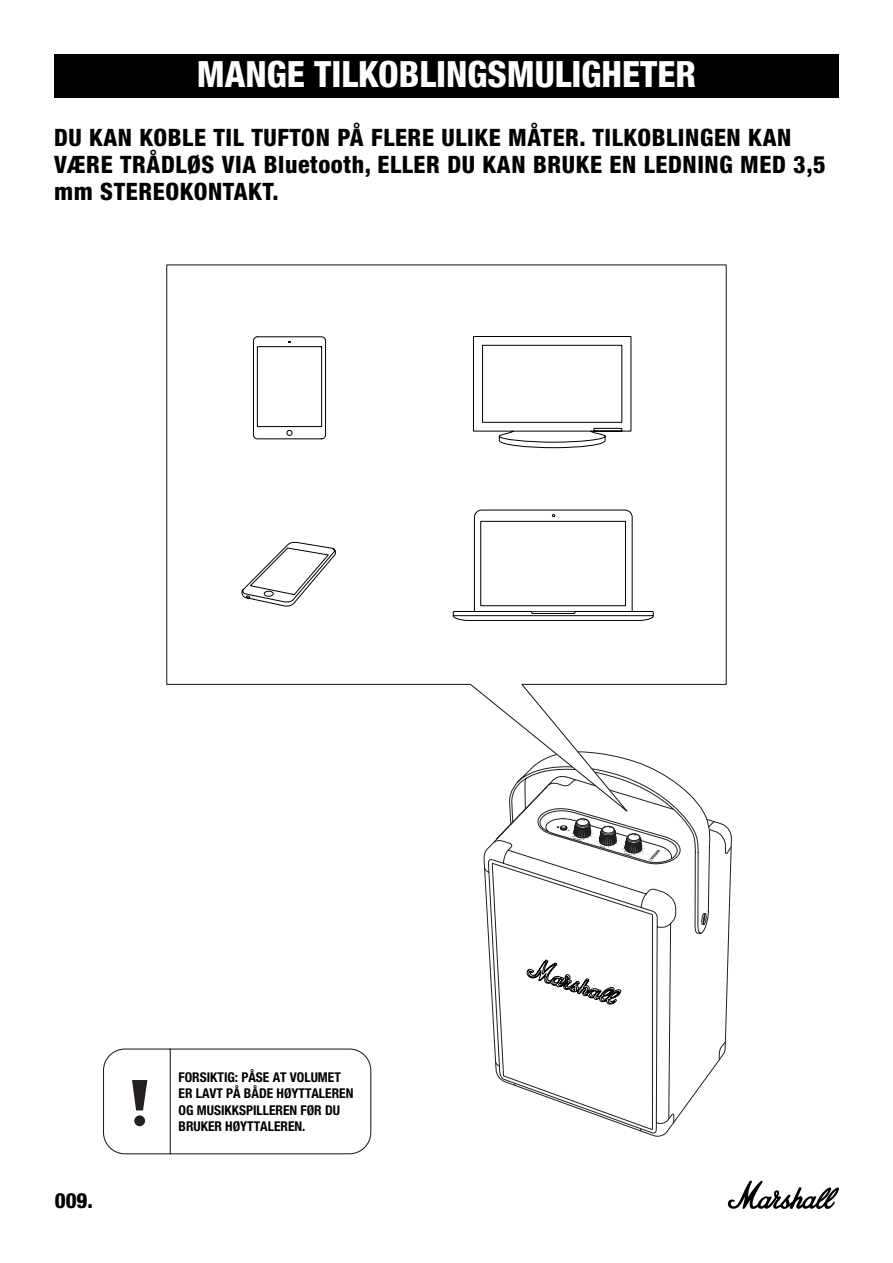
<style>
.page{position:relative;width:893px;height:1263px;background:#fff}
.page>*{position:absolute;margin:0;border:0;box-sizing:border-box;transform-origin:0 0}
.t1{font:800 condensed 36px "Helvetica Neue LT Com";color:#fff}
.t2{font:800 condensed 24px/27px "Helvetica Neue LT Std";letter-spacing:.025em;color:#000}
.t3{font:800 condensed 21px "Helvetica Neue LT Std";color:#000}
.t4{font:700 condensed 13.5px/16.5px "Helvetica Neue LT Std";color:#000}
</style>
<div class="page">
<svg style="left:727px;top:1180px;width:112px;height:29px"></svg>
<svg style="left:484px;top:840px;width:11px;height:219px"></svg>
<svg style="left:495px;top:828px;width:237px;height:304px"></svg>
<svg style="left:708px;top:821px;width:7px;height:7px"></svg>
<svg style="left:495px;top:818px;width:185px;height:47px"></svg>
<div style="left:54px;top:54px;width:785px;height:44px;background:#000"></div>
<svg style="left:103px;top:1048px;width:269px;height:107px"></svg>
<div style="left:134px;top:1115px;width:11px;height:11px;background:#241f21;border-radius:50%"></div>
<svg style="left:166px;top:264px;width:561px;height:554px"></svg>
<svg style="left:241px;top:336px;width:391px;height:271px"></svg>
<svg style="left:453px;top:509px;width:201px;height:112px"></svg>
<h1 class="t1" style="left:197px;top:52px;width:501px">MANGE TILKOBLINGSMULIGHETER</h1>
<p class="t2" style="left:54px;top:123px;width:773px">DU KAN KOBLE TIL TUFTON PÅ FLERE ULIKE MÅTER. TILKOBLINGEN KAN<br>VÆRE TRÅDLØS VIA Bluetooth, ELLER DU KAN BRUKE EN LEDNING MED 3,5 mm STEREOKONTAKT.</p>
<p class="t3" style="left:55px;top:1187px;width:40px">009.</p>
<p class="t4" style="left:178px;top:1068px;width:176px">FORSIKTIG: PÅSE AT VOLUMET<br>ER LAVT PÅ BÅDE HØYTTALEREN<br>OG MUSIKKSPILLEREN FØR DU<br>BRUKER HØYTTALEREN.</p>
</div>
